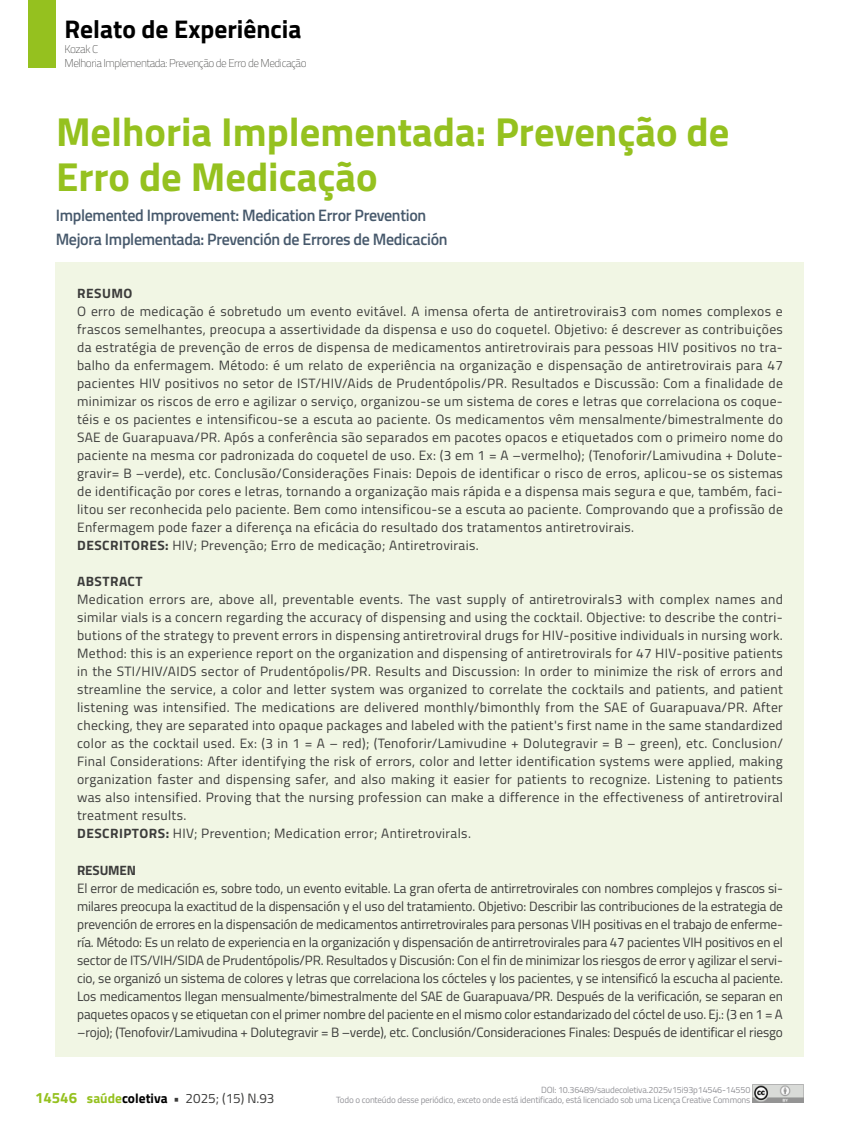
<style>
.page{position:relative;width:859px;height:1132px;background:#fff}
.page>*{position:absolute;margin:0;border:0;box-sizing:border-box;transform-origin:0 0}
.t1{font:700 40.5px/45px "Titillium";color:#95c11f}
.t2{font:700 25.5px "Titillium";color:#000}
.t3{font:600 16.5px/24px "Titillium";letter-spacing:-.02em;color:#47596c}
.t4{font:13.5px/18px "Titillium";letter-spacing:.025em;color:#3c3c3b}
.t5{font:700 13.5px "Titillium";letter-spacing:.035em;color:#3c3c3b}
.t6{font:700 13.5px "Titillium";letter-spacing:-.01em;color:#3c3c3b}
.t7{font:100 11.25px/13.5px "Titillium";letter-spacing:-.04em;color:#3c3c3b}
.t8{font:9px/9.4px "Titillium";letter-spacing:-.02em;color:#939398;text-align:right}
.s1{font-weight:700}
.s2{font-weight:700;font-size:15px;color:#95c11f}
.s3{font-weight:700;color:#95c11f}
.s4{font-weight:700;color:#000}
</style>
<div class="page">
<div style="left:28px;top:0;width:27px;height:68px;background:#95c11f"></div>
<img style="left:752px;top:1084px;width:52px;height:17px">
<div style="left:55px;top:262px;width:748px;height:794px;background:#f1f6e4"></div>
<h2 class="t2" style="left:65px;top:10px;width:238px">Relato de Experiência</h2>
<p class="t7" style="left:65px;top:42px;width:243px">Kozak C<br>Melhoria Implementada: Prevenção de Erro de Medicação</p>
<h1 class="t1" style="left:56px;top:107px;width:675px">Melhoria Implementada: Prevenção de<br>Erro de Medicação</h1>
<p class="t3" style="left:56px;top:202px;width:393px">Implemented Improvement: Medication Error Prevention<br>Mejora Implementada: Prevención de Errores de Medicación</p>
<p class="t5" style="left:77px;top:283px;width:57px">RESUMO</p>
<p class="t4" style="left:77px;top:301px;width:707px">O erro de medicação é sobretudo um evento evitável. A imensa oferta de antiretrovirais3 com nomes complexos e frascos semelhantes, preocupa a assertividade da dispensa e uso do coquetel. Objetivo: é descrever as contribuições da estratégia de prevenção de erros de dispensa de medicamentos antiretrovirais para pessoas HIV positivos no tra&shy;balho da enfermagem. Método: é um relato de experiência na organização e dispensação de antiretrovirais para 47 pacientes HIV positivos no setor de IST/HIV/Aids de Prudentópolis/PR. Resultados e Discussão: Com a finalidade de minimizar os riscos de erro e agilizar o serviço, organizou-se um sistema de cores e letras que correlaciona os coque&shy;téis e os pacientes e intensificou-se a escuta ao paciente. Os medicamentos vêm mensalmente/bimestralmente do SAE de Guarapuava/PR. Após a conferência são separados em pacotes opacos e etiquetados com o primeiro nome do paciente na mesma cor padronizada do coquetel de uso. Ex: (3 em 1 = A –vermelho); (Tenoforir/Lamivudina + Dolute&shy;gravir= B –verde), etc. Conclusão/Considerações Finais: Depois de identificar o risco de erros, aplicou-se os sistemas de identificação por cores e letras, tornando a organização mais rápida e a dispensa mais segura e que, também, faci&shy;litou ser reconhecida pelo paciente. Bem como intensificou-se a escuta ao paciente. Comprovando que a profissão de Enfermagem pode fazer a diferença na eficácia do resultado dos tratamentos antiretrovirais.<br><span class="s1">DESCRITORES:</span> HIV; Prevenção; Erro de medicação; Antiretrovirais.</p>
<p class="t5" style="left:77px;top:571px;width:67px">ABSTRACT</p>
<p class="t4" style="left:77px;top:589px;width:707px">Medication errors are, above all, preventable events. The vast supply of antiretrovirals3 with complex names and similar vials is a concern regarding the accuracy of dispensing and using the cocktail. Objective: to describe the contri&shy;butions of the strategy to prevent errors in dispensing antiretroviral drugs for HIV-positive individuals in nursing work.<br>Method: this is an experience report on the organization and dispensing of antiretrovirals for 47 HIV-positive patients in the STI/HIV/AIDS sector of Prudentópolis/PR. Results and Discussion: In order to minimize the risk of errors and streamline the service, a color and letter system was organized to correlate the cocktails and patients, and patient listening was intensified. The medications are delivered monthly/bimonthly from the SAE of Guarapuava/PR. After checking, they are separated into opaque packages and labeled with the patient's first name in the same standardized color as the cocktail used. Ex: (3 in 1 = A – red); (Tenoforir/Lamivudine + Dolutegravir = B – green), etc. Conclusion/ Final Considerations: After identifying the risk of errors, color and letter identification systems were applied, making organization faster and dispensing safer, and also making it easier for patients to recognize. Listening to patients was also intensified. Proving that the nursing profession can make a difference in the effectiveness of antiretroviral treatment results.<br><span class="s1">DESCRIPTORS:</span> HIV; Prevention; Medication error; Antiretrovirals.</p>
<p class="t6" style="left:77px;top:859px;width:61px">RESUMEN</p>
<p class="t4" style="left:77px;top:877px;width:707px;text-align:justify">El error de medicación es, sobre todo, un evento evitable. La gran oferta de antirretrovirales con nombres complejos y frascos si&shy;milares preocupa la exactitud de la dispensación y el uso del tratamiento. Objetivo: Describir las contribuciones de la estrategia de prevención de errores en la dispensación de medicamentos antirretrovirales para personas VIH positivas en el trabajo de enferme&shy;ría. Método: Es un relato de experiencia en la organización y dispensación de antirretrovirales para 47 pacientes VIH positivos en el sector de ITS/VIH/SIDA de Prudentópolis/PR. Resultados y Discusión: Con el fin de minimizar los riesgos de error y agilizar el servi&shy;cio, se organizó un sistema de colores y letras que correlaciona los cócteles y los pacientes, y se intensificó la escucha al paciente.<br>Los medicamentos llegan mensualmente/bimestralmente del SAE de Guarapuava/PR. Después de la verificación, se separan en paquetes opacos y se etiquetan con el primer nombre del paciente en el mismo color estandarizado del cóctel de uso. Ej.: (3 en 1 = A –rojo); (Tenofovir/Lamivudina + Dolutegravir = B –verde), etc. Conclusión/Consideraciones Finales: Después de identificar el riesgo</p>
<p class="t4" style="left:35px;top:1087px;width:241px"><span class="s2">14546</span> <span class="s3">saúde</span><span class="s4">coletiva</span> <span class="s1">•</span> 2025; (15) N.93</p>
<p class="t8" style="left:336px;top:1084px;width:416px">DOI: 10.36489/saudecoletiva.2025v15i93p14546-14550<br>Todo o conteúdo desse periódico, exceto onde está identificado, está licenciado sob uma Licença Creative Commons</p>
</div>
